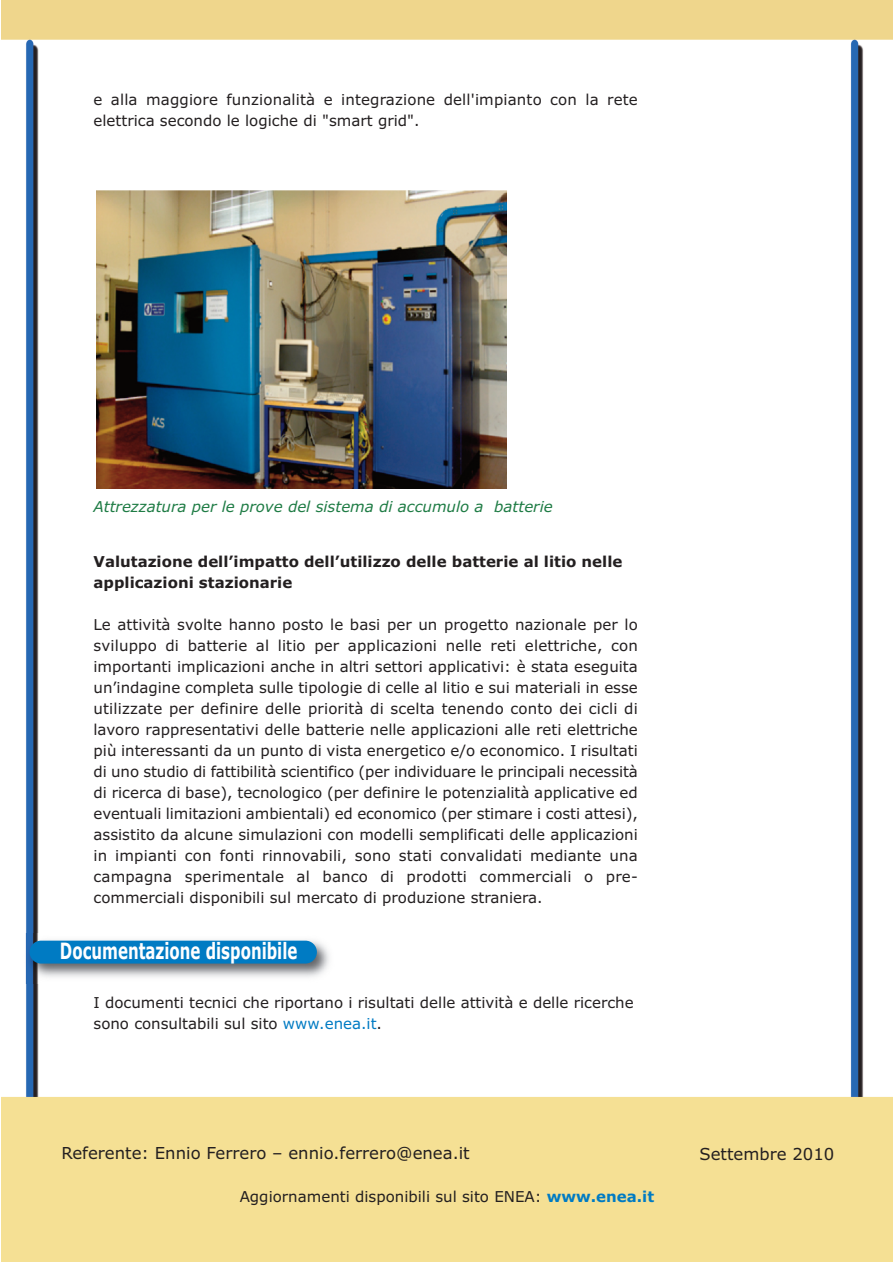
<style>
.page{position:relative;width:893px;height:1263px;background:#fff}
.page>*{position:absolute;margin:0;border:0;box-sizing:border-box;transform-origin:0 0}
.t1{font:700 22.5px "Verdana";color:#fff;scale:.67 1}
.t2{font:16.5px "Verdana";color:#231f20}
.t3{font:15px/21px "Verdana";color:#231f20}
.t4{font:700 15px/21px "Verdana";color:#231f20}
.t5{font:italic 15px "Verdana";color:#1f7c45}
.s1{color:#007bc3}
.s2{font-weight:700;color:#007bc3}
</style>
<div class="page">
<img style="left:2px;top:0;width:891px;height:1261px">
<img style="left:23px;top:934px;width:313px;height:49px">
<div style="left:30px;top:941px;width:287px;height:22px;background:#007bc3;border-radius:11px"></div>
<img style="left:96px;top:191px;width:410px;height:297px">
<p class="t3" style="left:94px;top:89px;width:546px">e alla maggiore funzionalità e integrazione dell'impianto con la rete elettrica secondo le logiche di "smart grid".</p>
<p class="t5" style="left:94px;top:498px;width:461px">Attrezzatura per le prove del sistema di accumulo a batterie</p>
<p class="t4" style="left:94px;top:551px;width:530px">Valutazione dell’impatto dell’utilizzo delle batterie al litio nelle applicazioni stazionarie</p>
<p class="t3" style="left:94px;top:614px;width:546px;text-align:justify">Le attività svolte hanno posto le basi per un progetto nazionale per lo sviluppo di batterie al litio per applicazioni nelle reti elettriche, con importanti implicazioni anche in altri settori applicativi: è stata eseguita un’indagine completa sulle tipologie di celle al litio e sui materiali in esse utilizzate per definire delle priorità di scelta tenendo conto dei cicli di lavoro rappresentativi delle batterie nelle applicazioni alle reti elettriche più interessanti da un punto di vista energetico e/o economico. I risultati di uno studio di fattibilità scientifico (per individuare le principali necessità di ricerca di base), tecnologico (per definire le potenzialità applicative ed eventuali limitazioni ambientali) ed economico (per stimare i costi attesi), assistito da alcune simulazioni con modelli semplificati delle applicazioni in impianti con fonti rinnovabili, sono stati convalidati mediante una campagna sperimentale al banco di prodotti commerciali o pre&shy;commerciali disponibili sul mercato di produzione straniera.</p>
<h1 class="t1" style="left:60px;top:938px;width:356px">Documentazione disponibile</h1>
<p class="t3" style="left:94px;top:992px;width:542px">I documenti tecnici che riportano i risultati delle attività e delle ricerche sono consultabili sul sito <span class="s1">www.enea.it</span>.</p>
<p class="t2" style="left:61px;top:1144px;width:410px">Referente: Ennio Ferrero – ennio.ferrero@enea.it</p>
<p class="t3" style="left:240px;top:1186px;width:416px">Aggiornamenti disponibili sul sito ENEA: <span class="s2">www.enea.it</span></p>
<p class="t2" style="left:699px;top:1144px;width:136px">Settembre 2010</p>
</div>
